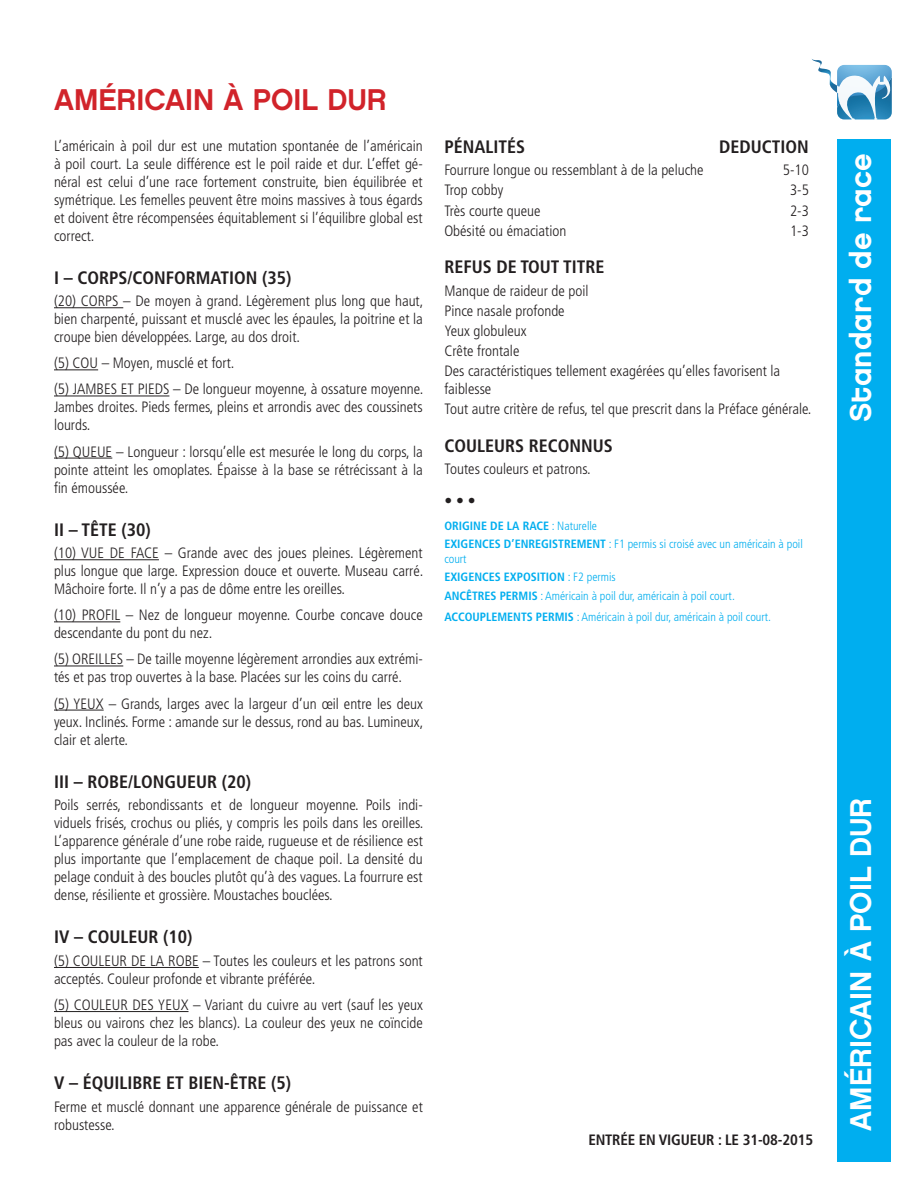
<style>
.page{position:relative;width:918px;height:1188px;background:#fff}
.page>*{position:absolute;margin:0;border:0;box-sizing:border-box;transform-origin:0 0}
.t1{font:30px "Chalet New York Nineteen Eighty";color:#fff}
.t2{font:30px "Chalet New York Nineteen Eighty";color:#d1232a}
.t3{font:700 condensed 18px "Frutiger";color:#231f20}
.t4{font:300 condensed 15.75px "Frutiger";color:#231f20}
.t5{font:300 condensed 15px/18px "Frutiger";color:#231f20}
.t6{font:700 condensed 15px "Frutiger";letter-spacing:-.01em;color:#231f20}
.t7{font:300 condensed 12px/18.3px "Frutiger";color:#00aeef}
.s1{font-weight:700}
</style>
<div class="page">
<div style="left:837px;top:139px;width:54px;height:1023px;background:#00aeef"></div>
<hr style="left:54px;top:307px;width:69px;height:1px;background:#231f20">
<hr style="left:54px;top:369px;width:44px;height:1px;background:#231f20">
<hr style="left:54px;top:396px;width:115px;height:1px;background:#231f20">
<hr style="left:54px;top:458px;width:58px;height:1px;background:#231f20">
<hr style="left:54px;top:559px;width:105px;height:1px;background:#231f20">
<hr style="left:54px;top:621px;width:66px;height:1px;background:#231f20">
<hr style="left:54px;top:666px;width:69px;height:1px;background:#231f20">
<hr style="left:54px;top:710px;width:50px;height:1px;background:#231f20">
<hr style="left:54px;top:967px;width:145px;height:1px;background:#231f20">
<hr style="left:54px;top:1011px;width:135px;height:1px;background:#231f20">
<svg style="left:812px;top:59px;width:80px;height:61px"></svg>
<h1 class="t2" style="left:54px;top:81px;width:334px">AMÉRICAIN À POIL DUR</h1>
<p class="t5" style="left:54px;top:137px;width:370px;text-align:justify">L’américain à poil dur est une mutation spontanée de l’américain à poil court. La seule différence est le poil raide et dur. L’effet gé&shy;néral est celui d’une race fortement construite, bien équilibrée et symétrique. Les femelles peuvent être moins massives à tous égards et doivent être récompensées équitablement si l’équilibre global est correct.</p>
<p class="t3" style="left:54px;top:267px;width:239px">I – CORPS/CONFORMATION (35)</p>
<p class="t5" style="left:54px;top:292px;width:371px;text-align:justify">(20) CORPS – De moyen à grand. Légèrement plus long que haut, bien charpenté, puissant et musclé avec les épaules, la poitrine et la croupe bien développées. Large, au dos droit.</p>
<p class="t5" style="left:54px;top:350px;width:371px;line-height:26.1px">(5) COU – Moyen, musclé et fort.<br>(5) JAMBES ET PIEDS – De longueur moyenne, à ossature moyenne.</p>
<p class="t5" style="left:54px;top:398px;width:370px">Jambes droites. Pieds fermes, pleins et arrondis avec des coussinets lourds.</p>
<p class="t5" style="left:54px;top:443px;width:370px;text-align:justify">(5) QUEUE – Longueur : lorsqu’elle est mesurée le long du corps, la pointe atteint les omoplates. Épaisse à la base se rétrécissant à la fin émoussée.</p>
<p class="t3" style="left:54px;top:519px;width:98px">II – TÊTE (30)</p>
<p class="t5" style="left:54px;top:544px;width:371px;text-align:justify">(10) VUE DE FACE – Grande avec des joues pleines. Légèrement plus longue que large. Expression douce et ouverte. Museau carré.<br>Mâchoire forte. Il n’y a pas de dôme entre les oreilles.</p>
<p class="t5" style="left:54px;top:606px;width:370px">(10) PROFIL – Nez de longueur moyenne. Courbe concave douce descendante du pont du nez.</p>
<p class="t5" style="left:54px;top:650px;width:370px">(5) OREILLES – De taille moyenne légèrement arrondies aux extrémi&shy;tés et pas trop ouvertes à la base. Placées sur les coins du carré.</p>
<p class="t5" style="left:54px;top:695px;width:371px;text-align:justify">(5) YEUX – Grands, larges avec la largeur d’un œil entre les deux yeux. Inclinés. Forme : amande sur le dessus, rond au bas. Lumineux, clair et alerte.</p>
<p class="t3" style="left:54px;top:771px;width:199px">III – ROBE/LONGUEUR (20)</p>
<p class="t5" style="left:54px;top:796px;width:371px;text-align:justify">Poils serrés, rebondissants et de longueur moyenne. Poils indi&shy;viduels frisés, crochus ou pliés, y compris les poils dans les oreilles.<br>L’apparence générale d’une robe raide, rugueuse et de résilience est plus importante que l’emplacement de chaque poil. La densité du pelage conduit à des boucles plutôt qu’à des vagues. La fourrure est dense, résiliente et grossière. Moustaches bouclées.</p>
<p class="t3" style="left:54px;top:927px;width:140px">IV – COULEUR (10)</p>
<p class="t5" style="left:54px;top:952px;width:370px">(5) COULEUR DE LA ROBE – Toutes les couleurs et les patrons sont acceptés. Couleur profonde et vibrante préférée.</p>
<p class="t5" style="left:54px;top:996px;width:370px;text-align:justify">(5) COULEUR DES YEUX – Variant du cuivre au vert (sauf les yeux bleus ou vairons chez les blancs). La couleur des yeux ne coïncide pas avec la couleur de la robe.</p>
<p class="t3" style="left:54px;top:1072px;width:239px">V – ÉQUILIBRE ET BIEN-ÊTRE (5)</p>
<p class="t5" style="left:54px;top:1098px;width:370px">Ferme et musclé donnant une apparence générale de puissance et robustesse.</p>
<p class="t3" style="left:444px;top:136px;width:82px">PÉNALITÉS</p>
<p class="t3" style="left:719px;top:136px;width:91px">DEDUCTION</p>
<p class="t5" style="left:444px;top:161px;width:261px">Fourrure longue ou ressemblant à de la peluche</p>
<p class="t5" style="left:783px;top:161px;width:28px">5-10</p>
<p class="t5" style="left:444px;top:182px;width:60px">Trop cobby</p>
<p class="t5" style="left:790px;top:182px;width:20px">3-5</p>
<p class="t5" style="left:444px;top:202px;width:98px">Très courte queue</p>
<p class="t5" style="left:790px;top:202px;width:20px">2-3</p>
<p class="t5" style="left:444px;top:222px;width:123px">Obésité ou émaciation</p>
<p class="t5" style="left:790px;top:222px;width:20px">1-3</p>
<p class="t3" style="left:444px;top:256px;width:162px">REFUS DE TOUT TITRE</p>
<p class="t5" style="left:444px;top:281px;width:337px;line-height:20.1px">Manque de raideur de poil<br>Pince nasale profonde<br>Yeux globuleux<br>Crête frontale<br>Des caractéristiques tellement exagérées qu’elles favorisent la</p>
<p class="t5" style="left:444px;top:379px;width:369px;line-height:20.1px">faiblesse<br>Tout autre critère de refus, tel que prescrit dans la Préface générale.</p>
<p class="t3" style="left:444px;top:435px;width:170px">COULEURS RECONNUS</p>
<p class="t5" style="left:444px;top:460px;width:148px">Toutes couleurs et patrons.</p>
<p class="t4" style="left:444px;top:492px;width:33px">• • •</p>
<p class="t7" style="left:444px;top:517px;width:360px"><span class="s1">ORIGINE DE LA RACE</span> : Naturelle<br><span class="s1">EXIGENCES D’ENREGISTREMENT</span> : F1 permis si croisé avec un américain à poil</p>
<p class="t7" style="left:444px;top:550px;width:292px">court<br><span class="s1">EXIGENCES EXPOSITION</span> : F2 permis<br><span class="s1">ANCÊTRES PERMIS</span> : Américain à poil dur, américain à poil court.</p>
<p class="t7" style="left:444px;top:608px;width:328px"><span class="s1">ACCOUPLEMENTS PERMIS</span> : Américain à poil dur, américain à poil court.</p>
<p class="t6" style="left:588px;top:1131px;width:16px">ENTRÉE</p>
<p class="t6" style="left:639px;top:1131px;width:29px">EN VIGUEUR</p>
<p class="t6" style="left:718px;top:1131px;width:97px">: LE 31-08-2015</p>
<h1 class="t1" style="left:842px;top:422px;width:270px;rotate:-90deg">Standard de race</h1>
<h1 class="t1" style="left:842px;top:1131px;width:334px;rotate:-90deg">AMÉRICAIN À POIL DUR</h1>
</div>
